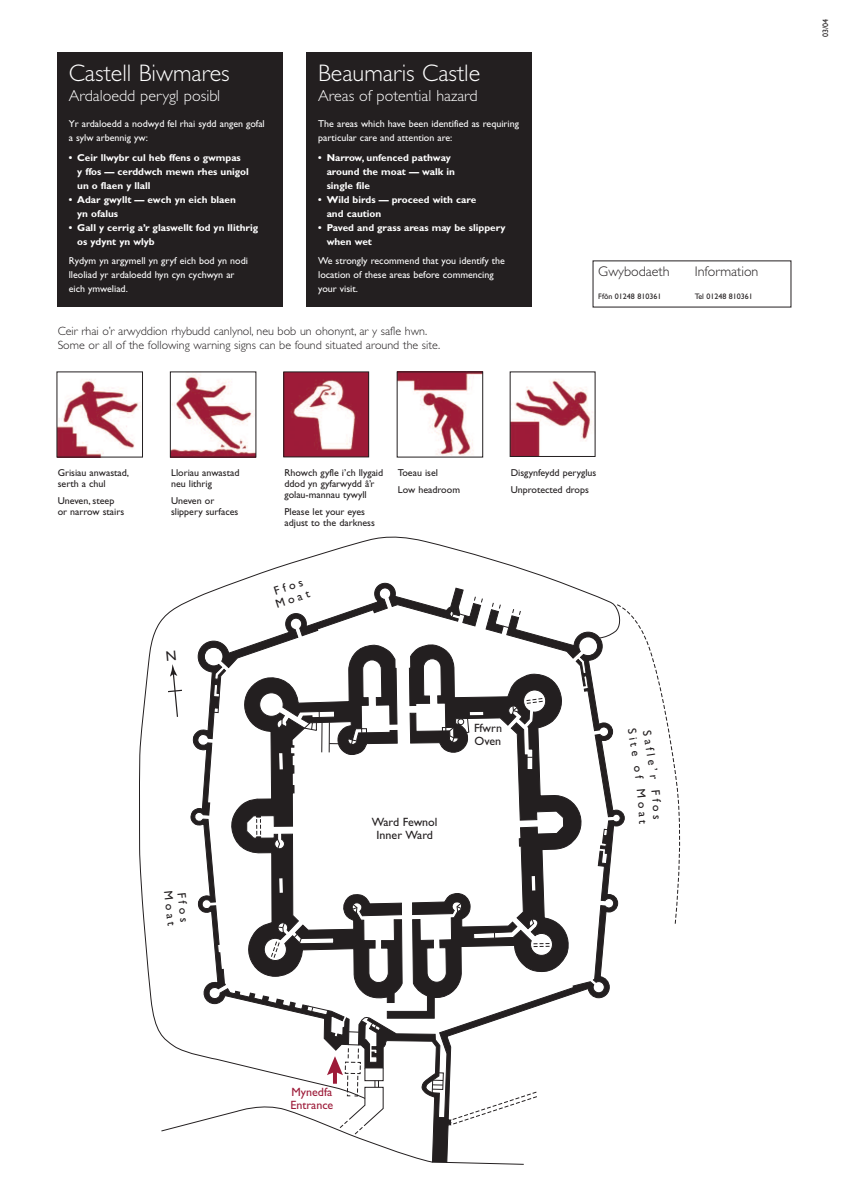
<style>
.page{position:relative;width:842px;height:1191px;background:#fff}
.page>*{position:absolute;margin:0;border:0;box-sizing:border-box;transform-origin:0 0}
.t1{font:300 24px "Gill Sans";color:#fff}
.t2{font:300 16px "Gill Sans";color:#fff}
.t3{font:300 14px "Gill Sans";color:#231f20}
.t4{font:300 12px/14px "Gill Sans";color:#231f20}
.t5{font:12px/13px "Gill Sans";color:#231f20}
.t6{font:12px/13px "Gill Sans";color:#9d1b39}
.t7{font:10px/14px "Gill Sans";color:#fff}
.t8{font:700 10px/14px "Gill Sans";color:#fff}
.t9{font:10px/11px "Gill Sans";color:#231f20}
.t10{font:8px "Gill Sans";color:#231f20}
</style>
<div class="page">
<svg style="left:139px;top:537px;width:477px;height:506px"></svg>
<svg style="left:190px;top:582px;width:37px;height:461px"></svg>
<svg style="left:584px;top:615px;width:32px;height:428px"></svg>
<svg style="left:227px;top:537px;width:176px;height:506px"></svg>
<svg style="left:387px;top:564px;width:197px;height:479px"></svg>
<svg style="left:161px;top:1043px;width:376px;height:121px"></svg>
<img style="left:285px;top:374px;width:82px;height:81px">
<div style="left:283px;top:372px;width:86px;height:85px;border:1px solid #231f20"></div>
<img style="left:59px;top:379px;width:82px;height:76px">
<img style="left:172px;top:374px;width:82px;height:81px">
<img style="left:399px;top:374px;width:82px;height:81px">
<img style="left:512px;top:379px;width:81px;height:76px">
<div style="left:510px;top:372px;width:85px;height:85px;border:1px solid #231f20"></div>
<div style="left:57px;top:52px;width:225px;height:255px;background:#231f20"></div>
<div style="left:306px;top:52px;width:226px;height:255px;background:#231f20"></div>
<svg style="left:616px;top:604px;width:64px;height:320px"></svg>
<svg style="left:166px;top:651px;width:17px;height:67px"></svg>
<h1 class="t1" style="left:318px;top:64px;width:164px">Beaumaris Castle</h1>
<h2 class="t2" style="left:318px;top:90px;width:161px">Areas of potential hazard</h2>
<p class="t7" style="left:318px;top:117px;width:202px">The areas which have been identified as requiring particular care and attention are:</p>
<p class="t8" style="left:327px;top:151px;width:130px;text-indent:-9px">• Narrow, unfenced pathway around the moat — walk in single file</p>
<p class="t8" style="left:327px;top:193px;width:151px;text-indent:-9px">• Wild birds — proceed with care and caution</p>
<p class="t8" style="left:327px;top:221px;width:180px;text-indent:-9px">• Paved and grass areas may be slippery when wet</p>
<p class="t7" style="left:318px;top:255px;width:188px">We strongly recommend that you identify the location of these areas before commencing your visit.</p>
<p class="t4" style="left:58px;top:325px;width:384px">Ceir rhai o’r arwyddion rhybudd canlynol, neu bob un ohonynt, ar y safle hwn.<br>Some or all of the following warning signs can be found situated around the site.</p>
<h1 class="t1" style="left:69px;top:64px;width:163px">Castell Biwmares</h1>
<h2 class="t2" style="left:69px;top:90px;width:153px">Ardaloedd perygl posibl</h2>
<p class="t7" style="left:69px;top:117px;width:198px">Yr ardaloedd a nodwyd fel rhai sydd angen gofal a sylw arbennig yw:</p>
<p class="t8" style="left:77px;top:151px;width:173px;text-indent:-9px">• Ceir llwybr cul heb ffens o gwmpas<br>y ffos — cerddwch mewn rhes unigol un o flaen y llall</p>
<p class="t8" style="left:77px;top:193px;width:160px;text-indent:-9px">• Adar gwyllt — ewch yn eich blaen yn ofalus</p>
<p class="t8" style="left:77px;top:221px;width:183px;text-indent:-9px">• Gall y cerrig a’r glaswellt fod yn llithrig os ydynt yn wlyb</p>
<p class="t7" style="left:69px;top:255px;width:181px">Rydym yn argymell yn gryf eich bod yn nodi lleoliad yr ardaloedd hyn cyn cychwyn ar eich ymweliad.</p>
<h3 class="t3" style="left:598px;top:266px;width:73px">Gwybodaeth</h3>
<p class="t10" style="left:598px;top:293px;width:65px">Ffôn 01248 810361</p>
<h3 class="t3" style="left:695px;top:266px;width:65px">Information</h3>
<p class="t10" style="left:695px;top:293px;width:60px">Tel 01248 810361</p>
<p class="t9" style="left:58px;top:468px;width:73px">Grisiau anwastad, serth a chul</p>
<p class="t9" style="left:58px;top:495px;width:68px">Uneven, steep or narrow stairs</p>
<p class="t9" style="left:171px;top:468px;width:70px">Lloriau anwastad neu lithrig</p>
<p class="t9" style="left:171px;top:495px;width:69px">Uneven or slippery surfaces</p>
<p class="t9" style="left:284px;top:468px;width:100px">Rhowch gyfle i’ch llygaid ddod yn gyfarwydd â’r golau-mannau tywyll</p>
<p class="t9" style="left:284px;top:506px;width:92px">Please let your eyes adjust to the darkness</p>
<p class="t9" style="left:398px;top:465px;width:64px;line-height:16.7px">Toeau isel<br>Low headroom</p>
<p class="t9" style="left:511px;top:465px;width:87px;line-height:16.7px">Disgynfeydd peryglus<br>Unprotected drops</p>
<p class="t5" style="left:270px;top:585px;width:37px;rotate:-18deg">Ffos<br>Moat</p>
<p class="t5" style="left:188px;top:888px;width:37px;rotate:84deg">Ffos<br>Moat</p>
<p class="t5" style="left:372px;top:815px;width:67px;text-align:center">Ward Fewnol<br>Inner Ward</p>
<p class="t5" style="left:474px;top:721px;width:30px">Ffwrn<br>Oven</p>
<p class="t6" style="left:290px;top:1085px;width:44px">Mynedfa<br>Entrance</p>
<p class="t10" style="left:822px;top:37px;width:20px;rotate:-90deg">03/04</p>
</div>
